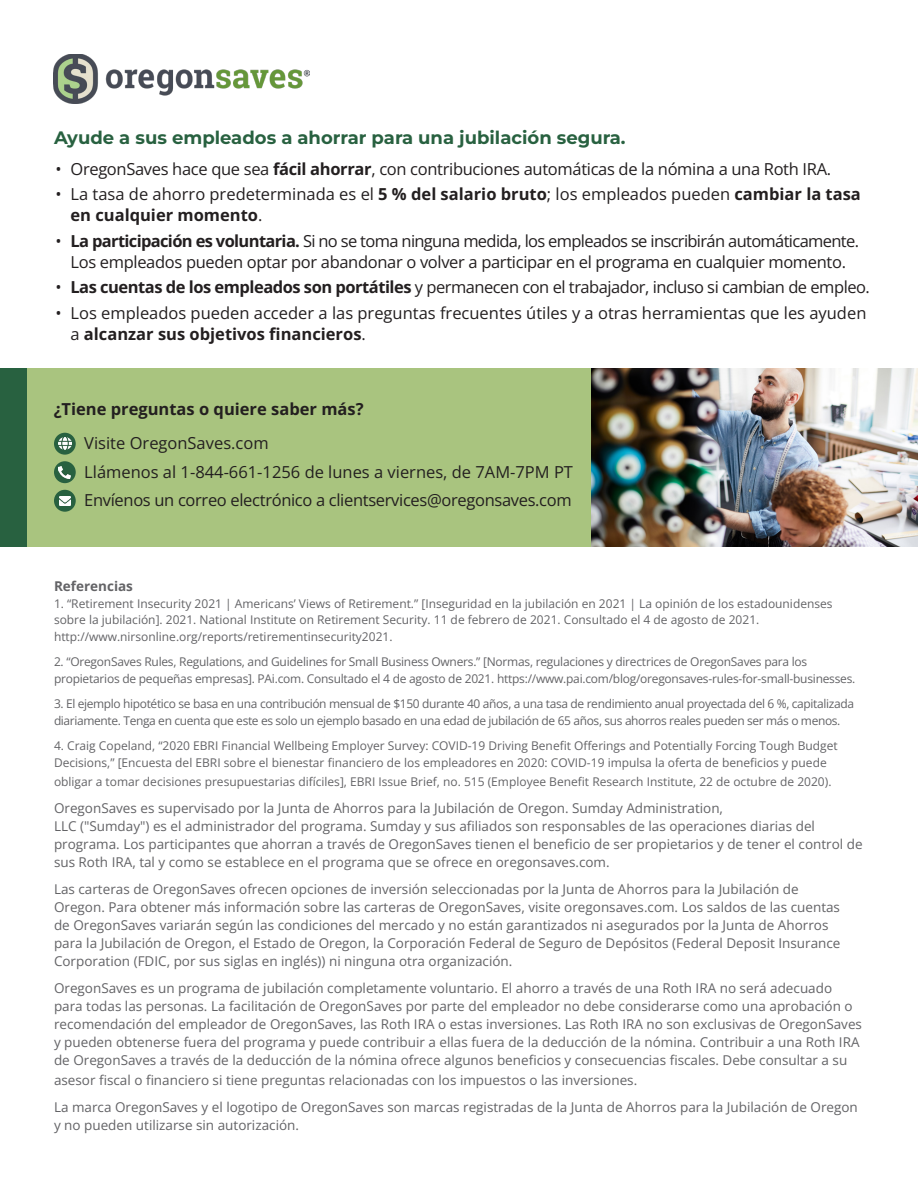
<style>
.page{position:relative;width:918px;height:1188px;background:#fff}
.page>*{position:absolute;margin:0;border:0;box-sizing:border-box;transform-origin:0 0}
.Subhead{font:700 18px "Montserrat";color:#286140}
.Body{font:16.5px/21px "Open Sans";letter-spacing:-.02em;color:#231f20;text-align:center}
.Body-2{font:16.5px/21px "Open Sans";color:#231f20}
.Body-3{font:700 16.5px "Open Sans";color:#231f20}
.Body-4{font:13.5px/18px "Open Sans";color:#636366}
.Body-5{font:700 13.5px "Open Sans";color:#636366}
.Body-6{font:12px/16.5px "Open Sans";color:#636366}
.Body-7{font:12px/16.5px "Open Sans";letter-spacing:-.02em;color:#636366}
.Body-8{font:12px/16.5px "Open Sans";letter-spacing:-.03em;color:#636366}
.s1{font-weight:700}
</style>
<div class="page">
<img style="left:590px;top:368px;width:328px;height:178px">
<div style="left:4px;top:368px;width:586px;height:178px;background:#a9c47f"></div>
<div style="left:0;top:368px;width:26px;height:178px;background:#286140"></div>
<img style="left:54px;top:54px;width:255px;height:49px">
<div style="left:54px;top:490px;width:22px;height:22px;background:#286140;border-radius:50%"></div>
<svg style="left:59px;top:496px;width:12px;height:9px"></svg>
<svg style="left:54px;top:433px;width:22px;height:22px"></svg>
<svg style="left:59px;top:438px;width:12px;height:12px"></svg>
<svg style="left:54px;top:461px;width:22px;height:22px"></svg>
<svg style="left:59px;top:466px;width:12px;height:12px"></svg>
<p class="Subhead" style="left:54px;top:126px;width:573px">Ayude a sus empleados a ahorrar para una jubilación segura.</p>
<p class="Body" style="left:56px;top:158px;width:777px">• OregonSaves hace que sea <span class="s1">fácil ahorrar</span>, con contribuciones automáticas de la nómina a una Roth IRA.</p>
<p class="Body-2" style="left:70px;top:183px;width:792px;text-indent:-15px">• La tasa de ahorro predeterminada es el <span class="s1">5 % del salario bruto</span>; los empleados pueden <span class="s1">cambiar la tasa en cualquier momento</span>.</p>
<p class="Body" style="left:56px;top:230px;width:805px">• <span class="s1">La participación es voluntaria.</span> Si no se toma ninguna medida, los empleados se inscribirán automáticamente.<br>Los empleados pueden optar por abandonar o volver a participar en el programa en cualquier momento.</p>
<p class="Body" style="left:56px;top:276px;width:816px">• <span class="s1">Las cuentas de los empleados son portátiles</span> y permanecen con el trabajador, incluso si cambian de empleo.</p>
<p class="Body-2" style="left:70px;top:302px;width:797px;text-indent:-15px">• Los empleados pueden acceder a las preguntas frecuentes útiles y a otras herramientas que les ayuden a <span class="s1">alcanzar sus objetivos financieros</span>.</p>
<p class="Body-3" style="left:54px;top:398px;width:311px">¿Tiene preguntas o quiere saber más?</p>
<p class="Body-2" style="left:84px;top:433px;width:186px">Visite OregonSaves.com</p>
<p class="Body-2" style="left:84px;top:461px;width:490px">Llámenos al 1-844-661-1256 de lunes a viernes, de 7AM-7PM PT</p>
<p class="Body" style="left:84px;top:490px;width:489px">Envíenos un correo electrónico a clientservices@oregonsaves.com</p>
<p class="Body-5" style="left:54px;top:577px;width:80px">Referencias</p>
<p class="Body-6" style="left:54px;top:595px;width:780px">1. “Retirement Insecurity 2021 | Americans’ Views of Retirement.” [Inseguridad en la jubilación en 2021 | La opinión de los estadounidenses sobre la jubilación]. 2021. National Institute on Retirement Security. 11 de febrero de 2021. Consultado el 4 de agosto de 2021.</p>
<p class="Body-6" style="left:54px;top:628px;width:340px">http://www.nirsonline.org/reports/retirementinsecurity2021.</p>
<p class="Body-7" style="left:54px;top:653px;width:803px">2. “OregonSaves Rules, Regulations, and Guidelines for Small Business Owners.” [Normas, regulaciones y directrices de OregonSaves para los propietarios de pequeñas empresas]. PAi.com. Consultado el 4 de agosto de 2021. https://www.pai.com/blog/oregonsaves-rules-for-small-businesses.</p>
<p class="Body-8" style="left:54px;top:695px;width:802px">3. El ejemplo hipotético se basa en una contribución mensual de $150 durante 40 años, a una tasa de rendimiento anual proyectada del 6 %, capitalizada diariamente. Tenga en cuenta que este es solo un ejemplo basado en una edad de jubilación de 65 años, sus ahorros reales pueden ser más o menos.</p>
<p class="Body-6" style="left:54px;top:737px;width:785px">4. Craig Copeland, “2020 EBRI Financial Wellbeing Employer Survey: COVID-19 Driving Benefit Offerings and Potentially Forcing Tough Budget<br>Decisions,” [Encuesta del EBRI sobre el bienestar financiero de los empleadores en 2020: COVID-19 impulsa la oferta de beneficios y puede</p>
<p class="Body-6" style="left:54px;top:773px;width:779px">obligar a tomar decisiones presupuestarias difíciles], EBRI Issue Brief, no. 515 (Employee Benefit Research Institute, 22 de octubre de 2020).</p>
<p class="Body-4" style="left:54px;top:799px;width:671px">OregonSaves es supervisado por la Junta de Ahorros para la Jubilación de Oregon. Sumday Administration,</p>
<p class="Body-4" style="left:54px;top:817px;width:810px">LLC ("Sumday") es el administrador del programa. Sumday y sus afiliados son responsables de las operaciones diarias del programa. Los participantes que ahorran a través de OregonSaves tienen el beneficio de ser propietarios y de tener el control de sus Roth IRA, tal y como se establece en el programa que se ofrece en oregonsaves.com.</p>
<p class="Body-4" style="left:54px;top:880px;width:788px">Las carteras de OregonSaves ofrecen opciones de inversión seleccionadas por la Junta de Ahorros para la Jubilación de Oregon. Para obtener más información sobre las carteras de OregonSaves, visite oregonsaves.com. Los saldos de las cuentas de OregonSaves variarán según las condiciones del mercado y no están garantizados ni asegurados por la Junta de Ahorros para la Jubilación de Oregon, el Estado de Oregon, la Corporación Federal de Seguro de Depósitos (Federal Deposit Insurance Corporation (FDIC, por sus siglas en inglés)) ni ninguna otra organización.</p>
<p class="Body-4" style="left:54px;top:979px;width:810px">OregonSaves es un programa de jubilación completamente voluntario. El ahorro a través de una Roth IRA no será adecuado para todas las personas. La facilitación de OregonSaves por parte del empleador no debe considerarse como una aprobación o recomendación del empleador de OregonSaves, las Roth IRA o estas inversiones. Las Roth IRA no son exclusivas de OregonSaves y pueden obtenerse fuera del programa y puede contribuir a ellas fuera de la deducción de la nómina. Contribuir a una Roth IRA de OregonSaves a través de la deducción de la nómina ofrece algunos beneficios y consecuencias fiscales. Debe consultar a su</p>
<p class="Body-4" style="left:54px;top:1071px;width:585px">asesor fiscal o financiero si tiene preguntas relacionadas con los impuestos o las inversiones.</p>
<p class="Body-4" style="left:54px;top:1098px;width:805px">La marca OregonSaves y el logotipo de OregonSaves son marcas registradas de la Junta de Ahorros para la Jubilación de Oregon y no pueden utilizarse sin autorización.</p>
</div>
